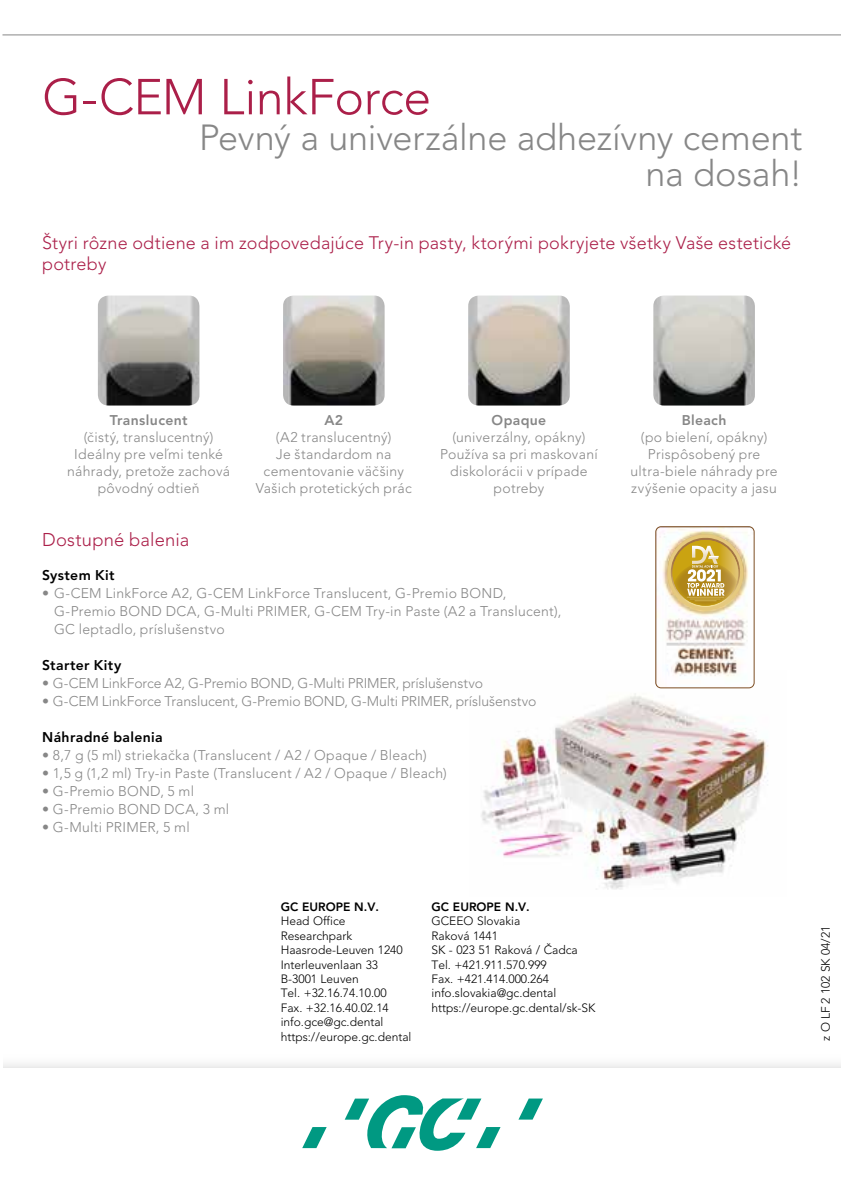
<style>
.page{position:relative;width:841px;height:1191px;background:#fff}
.page>*{position:absolute;margin:0;border:0;box-sizing:border-box;transform-origin:0 0}
.t1{font:300 50px "Avenir";letter-spacing:-.01em;color:#ab1f49}
.t2{font:300 36px/36px "Avenir";letter-spacing:-.005em;color:#878787;text-align:right}
.t3{font:300 18.4px "Avenir";letter-spacing:.01em;color:#ab1f49}
.t4{font:300 18px/21px "Avenir";letter-spacing:.015em;color:#ab1f49}
.t5{font:300 14px/17px "Avenir";letter-spacing:.02em;color:#878787;text-align:center}
.t6{font:300 14px "Avenir";letter-spacing:-.005em;color:#878787}
.t7{font:800 14px "Avenir";letter-spacing:.025em;color:#000}
.t8{font:800 14px "Avenir";letter-spacing:.025em;color:#878787}
.t9{font:300 12px/14.4px "Avenir";color:#000}
.t10{font:800 12px "Avenir";color:#000}
</style>
<div class="page">
<img style="left:481px;top:671px;width:287px;height:218px">
<img style="left:655px;top:527px;width:99px;height:161px">
<div style="left:655px;top:526px;width:99px;height:162px;border:1px solid #7d4e24;border-radius:5px"></div>
<div style="left:667px;top:534px;width:76px;height:76px;background:#e5c97f;border-radius:37px"></div>
<svg style="left:670px;top:538px;width:70px;height:69px"></svg>
<svg style="left:672px;top:540px;width:66px;height:65px"></svg>
<svg style="left:673px;top:546px;width:64px;height:60px;background:#d0b25b"></svg>
<svg style="left:2px;top:34px;width:838px;height:2px;background:#c2c2c2"></svg>
<img style="left:98px;top:295px;width:101px;height:110px">
<img style="left:283px;top:295px;width:101px;height:110px">
<img style="left:468px;top:295px;width:101px;height:110px">
<img style="left:653px;top:295px;width:101px;height:110px">
<svg style="left:518px;top:1098px;width:25px;height:21px"></svg>
<svg style="left:344px;top:1095px;width:156px;height:55px"></svg>
<svg style="left:302px;top:1127px;width:24px;height:21px"></svg>
<h1 class="t1" style="left:42px;top:68px;width:390px">G-CEM LinkForce</h1>
<h2 class="t2" style="left:199px;top:120px;width:604px">Pevný a univerzálne adhezívny cement na dosah!</h2>
<p class="t4" style="left:42px;top:232px;width:750px">Štyri rôzne odtiene a im zodpovedajúce Try-in pasty, ktorými pokryjete všetky Vaše estetické potreby</p>
<p class="t8" style="left:110px;top:412px;width:79px">Translucent</p>
<p class="t5" style="left:67px;top:429px;width:164px">(Ëistý, translucentný)<br>Ideálny pre ve£mi tenké náhrady, pretože zachová pôvodný odtieñ</p>
<p class="t8" style="left:324px;top:412px;width:20px">A2</p>
<p class="t5" style="left:256px;top:429px;width:157px">(A2 translucentný)<br>Je štandardom na cementovanie väËšiny<br>Vašich protetických prác</p>
<p class="t8" style="left:491px;top:412px;width:56px">Opaque</p>
<p class="t5" style="left:440px;top:429px;width:159px">(univerzálny, opákny)<br>Používa sa pri maskovaní diskolorácii v prípade potreby</p>
<h3 class="t3" style="left:42px;top:528px;width:149px">Dostupné balenia</h3>
<p class="t7" style="left:42px;top:566px;width:74px">System Kit</p>
<p class="t5" style="left:54px;top:584px;width:508px;line-height:18px;text-align:left;text-indent:-12px">• G-CEM LinkForce A2, G-CEM LinkForce Translucent, G-Premio BOND,<br>G-Premio BOND DCA, G-Multi PRIMER, G-CEM Try-in Paste (A2 a Translucent),<br>GC leptadlo, príslušenstvo</p>
<p class="t7" style="left:42px;top:656px;width:81px">Starter Kity</p>
<p class="t6" style="left:42px;top:674px;width:442px">• G-CEM LinkForce A2, G-Premio BOND, G-Multi PRIMER, príslušenstvo</p>
<p class="t6" style="left:42px;top:692px;width:495px">• G-CEM LinkForce Translucent, G-Premio BOND, G-Multi PRIMER, príslušenstvo</p>
<p class="t7" style="left:42px;top:728px;width:122px">Náhradné balenia</p>
<p class="t5" style="left:42px;top:746px;width:386px">• 8,7 g (5 ml) striekaËka (Translucent / A2 / Opaque / Bleach)</p>
<p class="t5" style="left:42px;top:764px;width:406px">• 1,5 g (1,2 ml) Try-in Paste (Translucent / A2 / Opaque / Bleach)</p>
<p class="t5" style="left:42px;top:782px;width:153px">• G-Premio BOND, 5 ml</p>
<p class="t5" style="left:42px;top:800px;width:188px">• G-Premio BOND DCA, 3 ml</p>
<p class="t5" style="left:42px;top:818px;width:149px">• G-Multi PRIMER, 5 ml</p>
<p class="t10" style="left:280px;top:899px;width:100px">GC EUROPE N.V.</p>
<p class="t9" style="left:280px;top:914px;width:132px">Head Office<br>Researchpark<br>Haasrode-Leuven 1240<br>Interleuvenlaan 33<br>B-3001 Leuven<br>Tel. +32.16.74.10.00<br>Fax. +32.16.40.02.14 info.gce@gc.dental https://europe.gc.dental</p>
<p class="t10" style="left:431px;top:899px;width:100px">GC EUROPE N.V.</p>
<p class="t9" style="left:431px;top:914px;width:166px">GCEEO Slovakia<br>Raková 1441<br>SK - 023 51 Raková / »adca<br>Tel. +421.911.570.999<br>Fax. +421.414.000.264 info.slovakia@gc.dental https://europe.gc.dental/sk-SK</p>
<p class="t8" style="left:681px;top:412px;width:46px">Bleach</p>
<p class="t5" style="left:630px;top:429px;width:148px">(po bielení, opákny)<br>Prispôsobený pre ultra-biele náhrady pre zvýšenie opacity a jasu</p>
<p class="t9" style="left:818px;top:1040px;width:116px;rotate:-90deg">z O LF 2 102 SK 04/21</p>
</div>
